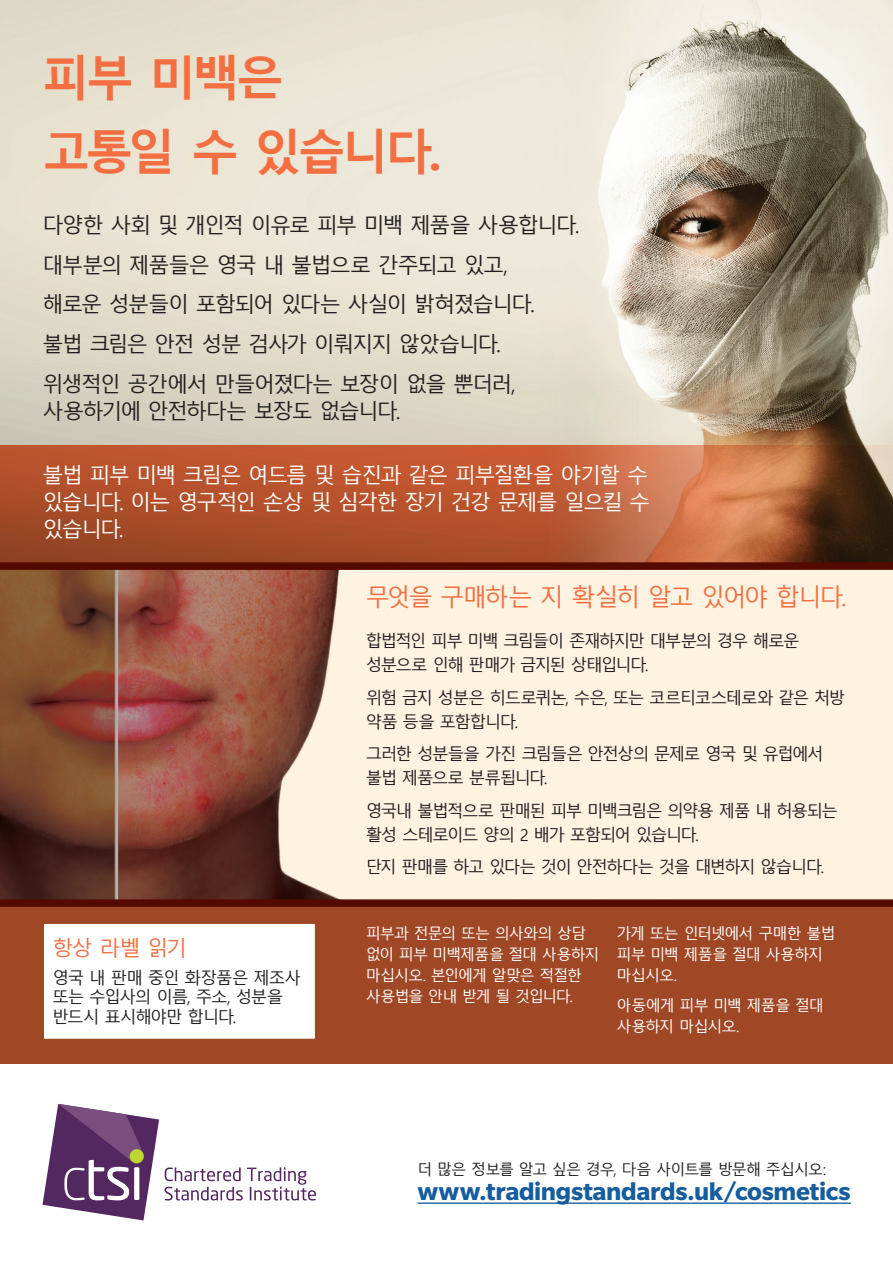
<style>
.page{position:relative;width:893px;height:1263px;background:#fff}
.page>*{position:absolute;margin:0;border:0;box-sizing:border-box;transform-origin:0 0}
.t1{font:700 48px "Malgun Gothic";letter-spacing:-.095em;color:#f36f42}
.t2{font:700 27px "Slate Pro";letter-spacing:-.015em;color:#175d9e}
.t3{font:24px "Malgun Gothic";letter-spacing:-.09em;color:#f36f42}
.t4{font:21px/27px "Malgun Gothic";letter-spacing:-.08em;color:#231f20}
.t5{font:21px/27px "Malgun Gothic";letter-spacing:-.085em;color:#fff;text-align:justify}
.t6{font:21px "Malgun Gothic";color:#f36f42}
.t7{font:16.5px/24px "Malgun Gothic";letter-spacing:-.085em;color:#231f20}
.t8{font:15px/21px "Malgun Gothic";letter-spacing:-.065em;color:#fff}
.t9{font:15px "Malgun Gothic";letter-spacing:-.065em;color:#231f20}
</style>
<div class="page">
<img style="left:0;top:570px;width:893px;height:329px">
<div style="left:0;top:906px;width:893px;height:157px;background:#a04826"></div>
<div style="left:43px;top:923px;width:273px;height:116px;background:#fff"></div>
<div style="left:43px;top:922px;width:273px;height:118px;border:2px solid #a04826"></div>
<svg style="left:43px;top:1104px;width:273px;height:116px"></svg>
<div style="left:130px;top:1149px;width:14px;height:14px;background:#bed630;border-radius:50%"></div>
<hr style="left:418px;top:1202px;width:433px;height:2px;background:#175d9e">
<img style="left:0;top:0;width:893px;height:445px">
<svg style="left:0;top:445px;width:893px;height:117px;background:#af5733"></svg>
<div style="left:0;top:899px;width:893px;height:8px;background:#540a00"></div>
<div style="left:0;top:562px;width:893px;height:8px;background:#540a00"></div>
<p class="t1" style="left:43px;top:50px;width:243px">피부 미백은</p>
<p class="t1" style="left:43px;top:124px;width:400px">고통일 수 있습니다.</p>
<p class="t4" style="left:43px;top:212px;width:538px">다양한 사회 및 개인적 이유로 피부 미백 제품을 사용합니다.</p>
<p class="t4" style="left:43px;top:252px;width:467px">대부분의 제품들은 영국 내 불법으로 간주되고 있고,</p>
<p class="t4" style="left:43px;top:292px;width:494px">해로운 성분들이 포함되어 있다는 사실이 밝혀졌습니다.</p>
<p class="t4" style="left:43px;top:331px;width:460px">불법 크림은 안전 성분 검사가 이뤄지지 않았습니다.</p>
<p class="t4" style="left:43px;top:371px;width:475px">위생적인 공간에서 만들어졌다는 보장이 없을 뿐더러, 사용하기에 안전하다는 보장도 없습니다.</p>
<p class="t5" style="left:43px;top:462px;width:609px">불법 피부 미백 크림은 여드름 및 습진과 같은 피부질환을 야기할 수 있습니다. 이는 영구적인 손상 및 심각한 장기 건강 문제를 일으킬 수 있습니다.</p>
<p class="t6" style="left:53px;top:936px;width:136px">항상 라벨 읽기</p>
<p class="t7" style="left:53px;top:968px;width:250px;line-height:19.5px">영국 내 판매 중인 화장품은 제조사 또는 수입사의 이름, 주소, 성분을 반드시 표시해야만 합니다.</p>
<p class="t3" style="left:366px;top:584px;width:482px">무엇을 구매하는 지 확실히 알고 있어야 합니다.</p>
<p class="t7" style="left:366px;top:629px;width:435px">합법적인 피부 미백 크림들이 존재하지만 대부분의 경우 해로운 성분으로 인해 판매가 금지된 상태입니다.</p>
<p class="t7" style="left:366px;top:686px;width:481px">위험 금지 성분은 히드로퀴논, 수은, 또는 코르티코스테로와 같은 처방 약품 등을 포함합니다.</p>
<p class="t7" style="left:366px;top:742px;width:460px">그러한 성분들을 가진 크림들은 안전상의 문제로 영국 및 유럽에서 불법 제품으로 분류됩니다.</p>
<p class="t7" style="left:366px;top:799px;width:474px">영국내 불법적으로 판매된 피부 미백크림은 의약용 제품 내 허용되는 활성 스테로이드 양의 2 배가 포함되어 있습니다.</p>
<p class="t7" style="left:366px;top:855px;width:460px">단지 판매를 하고 있다는 것이 안전하다는 것을 대변하지 않습니다.</p>
<p class="t8" style="left:366px;top:924px;width:235px">피부과 전문의 또는 의사와의 상담 없이 피부 미백제품을 절대 사용하지 마십시오. 본인에게 알맞은 적절한 사용법을 안내 받게 될 것입니다.</p>
<p class="t8" style="left:617px;top:924px;width:220px">가게 또는 인터넷에서 구매한 불법 피부 미백 제품을 절대 사용하지 마십시오.</p>
<p class="t8" style="left:617px;top:995px;width:209px">아동에게 피부 미백 제품을 절대 사용하지 마십시오.</p>
<p class="t9" style="left:418px;top:1161px;width:410px">더 많은 정보를 알고 싶은 경우, 다음 사이트를 방문해 주십시오:</p>
<p class="t2" style="left:418px;top:1177px;width:435px">www.tradingstandards.uk/cosmetics</p>
</div>
